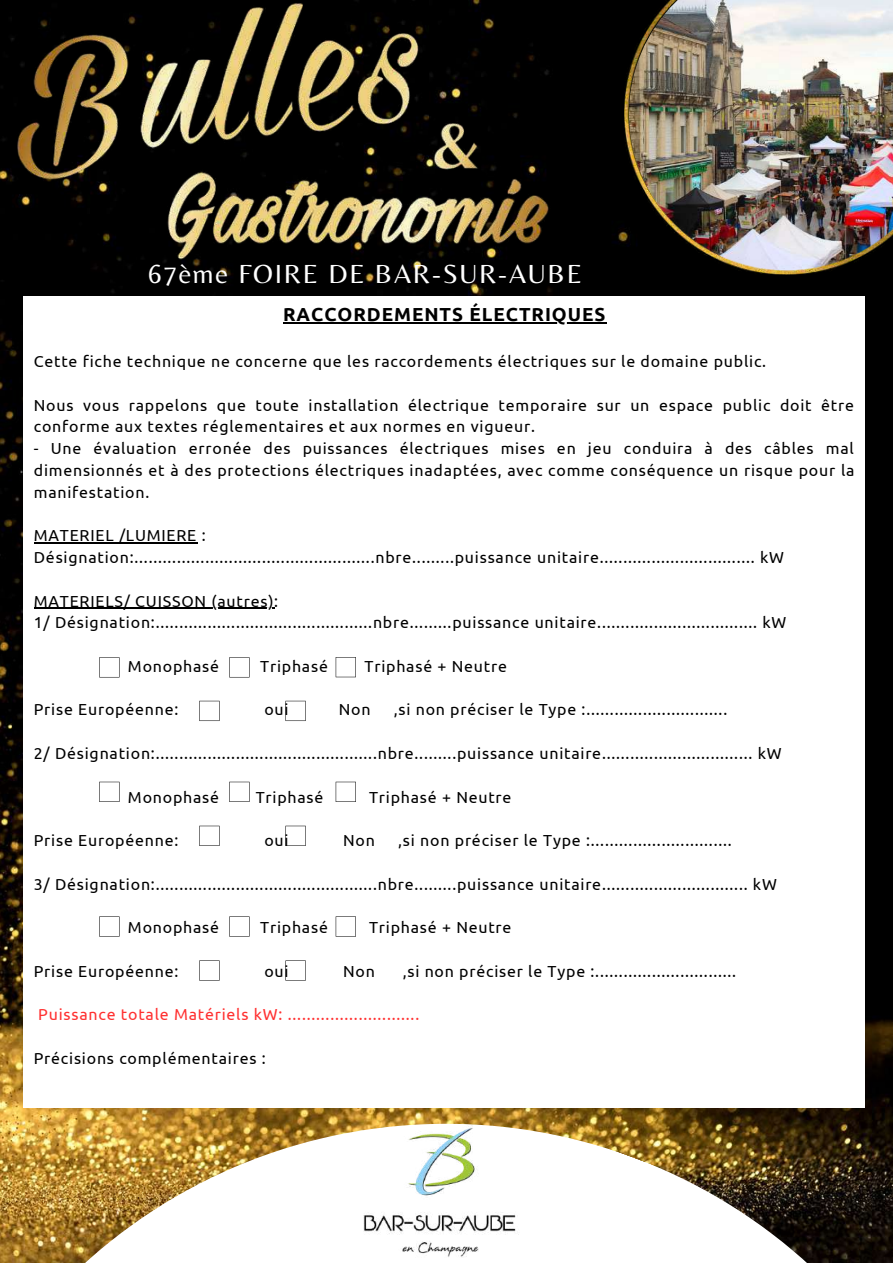
<style>
.page{position:relative;width:893px;height:1264px;background:#fff}
.page>*{position:absolute;margin:0;border:0;box-sizing:border-box;transform-origin:0 0}
.t1{font:27.3px "Belleza";letter-spacing:.06em;color:#fff}
.t2{font:700 18.9px "Ubuntu";letter-spacing:.05em;color:#000}
.t3{font:15.9px/21.8px "Ubuntu";letter-spacing:.05em;color:#000}
.t4{font:15.9px "Ubuntu";letter-spacing:.05em;color:#ff3131}
</style>
<div class="page">
<img style="left:0;top:0;width:892px;height:1262px">
<img style="left:1px;top:0;width:568px;height:275px">
<img style="left:0;top:970px;width:848px;height:292px">
<img style="left:341px;top:1107px;width:197px;height:155px">
<div style="left:24px;top:296px;width:840px;height:811px;background:#fff"></div>
<img style="left:624px;top:0;width:268px;height:275px">
<hr style="left:283px;top:322px;width:323px;height:1px;background:#000">
<hr style="left:34px;top:542px;width:163px;height:1px;background:#000">
<hr style="left:34px;top:607px;width:240px;height:2px;background:#000">
<svg style="left:229px;top:657px;width:20px;height:20px"></svg>
<svg style="left:335px;top:657px;width:21px;height:20px"></svg>
<svg style="left:99px;top:657px;width:20px;height:20px"></svg>
<svg style="left:199px;top:700px;width:20px;height:21px"></svg>
<svg style="left:285px;top:700px;width:21px;height:21px"></svg>
<svg style="left:199px;top:960px;width:20px;height:20px"></svg>
<svg style="left:199px;top:825px;width:20px;height:21px"></svg>
<svg style="left:285px;top:825px;width:21px;height:21px"></svg>
<svg style="left:285px;top:960px;width:21px;height:20px"></svg>
<svg style="left:99px;top:916px;width:20px;height:20px"></svg>
<svg style="left:229px;top:916px;width:20px;height:20px"></svg>
<svg style="left:335px;top:916px;width:21px;height:20px"></svg>
<svg style="left:99px;top:781px;width:20px;height:21px"></svg>
<svg style="left:229px;top:781px;width:20px;height:21px"></svg>
<svg style="left:335px;top:781px;width:21px;height:21px"></svg>
<h1 class="t1" style="left:148px;top:258px;width:435px">67ème FOIRE DE BAR-SUR-AUBE</h1>
<p class="t2" style="left:283px;top:304px;width:324px">RACCORDEMENTS ÉLECTRIQUES</p>
<p class="t3" style="left:34px;top:350px;width:733px">Cette fiche technique ne concerne que les raccordements électriques sur le domaine public.</p>
<p class="t3" style="left:34px;top:394px;width:821px">Nous vous rappelons que toute installation électrique temporaire sur un espace public doit être conforme aux textes réglementaires et aux normes en vigueur.</p>
<p class="t3" style="left:34px;top:437px;width:822px;text-align:justify">- Une évaluation erronée des puissances électriques mises en jeu conduira à des câbles mal dimensionnés et à des protections électriques inadaptées, avec comme conséquence un risque pour la manifestation.</p>
<p class="t3" style="left:34px;top:524px;width:751px">MATERIEL /LUMIERE :<br>Désignation:...................................................nbre.........puissance unitaire................................. kW</p>
<p class="t3" style="left:34px;top:590px;width:754px">MATERIELS/ CUISSON (autres):<br>1/ Désignation:..............................................nbre.........puissance unitaire.................................. kW</p>
<p class="t3" style="left:128px;top:655px;width:93px">Monophasé</p>
<p class="t3" style="left:260px;top:655px;width:69px">Triphasé</p>
<p class="t3" style="left:364px;top:655px;width:144px">Triphasé + Neutre</p>
<p class="t3" style="left:34px;top:698px;width:146px">Prise Européenne:</p>
<p class="t3" style="left:264px;top:698px;width:26px">oui</p>
<p class="t3" style="left:339px;top:698px;width:33px">Non</p>
<p class="t3" style="left:394px;top:698px;width:335px">,si non préciser le Type :..............................</p>
<p class="t3" style="left:34px;top:742px;width:749px">2/ Désignation:...............................................nbre.........puissance unitaire................................ kW</p>
<p class="t3" style="left:128px;top:785px;width:93px">Monophasé</p>
<p class="t3" style="left:256px;top:785px;width:69px">Triphasé</p>
<p class="t3" style="left:369px;top:785px;width:144px">Triphasé + Neutre</p>
<p class="t3" style="left:34px;top:829px;width:146px">Prise Européenne:</p>
<p class="t3" style="left:264px;top:829px;width:26px">oui</p>
<p class="t3" style="left:343px;top:829px;width:33px">Non</p>
<p class="t3" style="left:398px;top:829px;width:335px">,si non préciser le Type :..............................</p>
<p class="t3" style="left:34px;top:872px;width:744px">3/ Désignation:...............................................nbre.........puissance unitaire............................... kW</p>
<p class="t3" style="left:128px;top:916px;width:93px">Monophasé</p>
<p class="t3" style="left:260px;top:916px;width:69px">Triphasé</p>
<p class="t3" style="left:369px;top:916px;width:144px">Triphasé + Neutre</p>
<p class="t3" style="left:34px;top:960px;width:146px">Prise Européenne:</p>
<p class="t3" style="left:264px;top:960px;width:26px">oui</p>
<p class="t3" style="left:343px;top:960px;width:33px">Non</p>
<p class="t3" style="left:402px;top:960px;width:335px">,si non préciser le Type :..............................</p>
<p class="t4" style="left:38px;top:1005px;width:382px">Puissance totale Matériels kW: ............................</p>
<p class="t3" style="left:34px;top:1047px;width:233px">Précisions complémentaires :</p>
</div>
